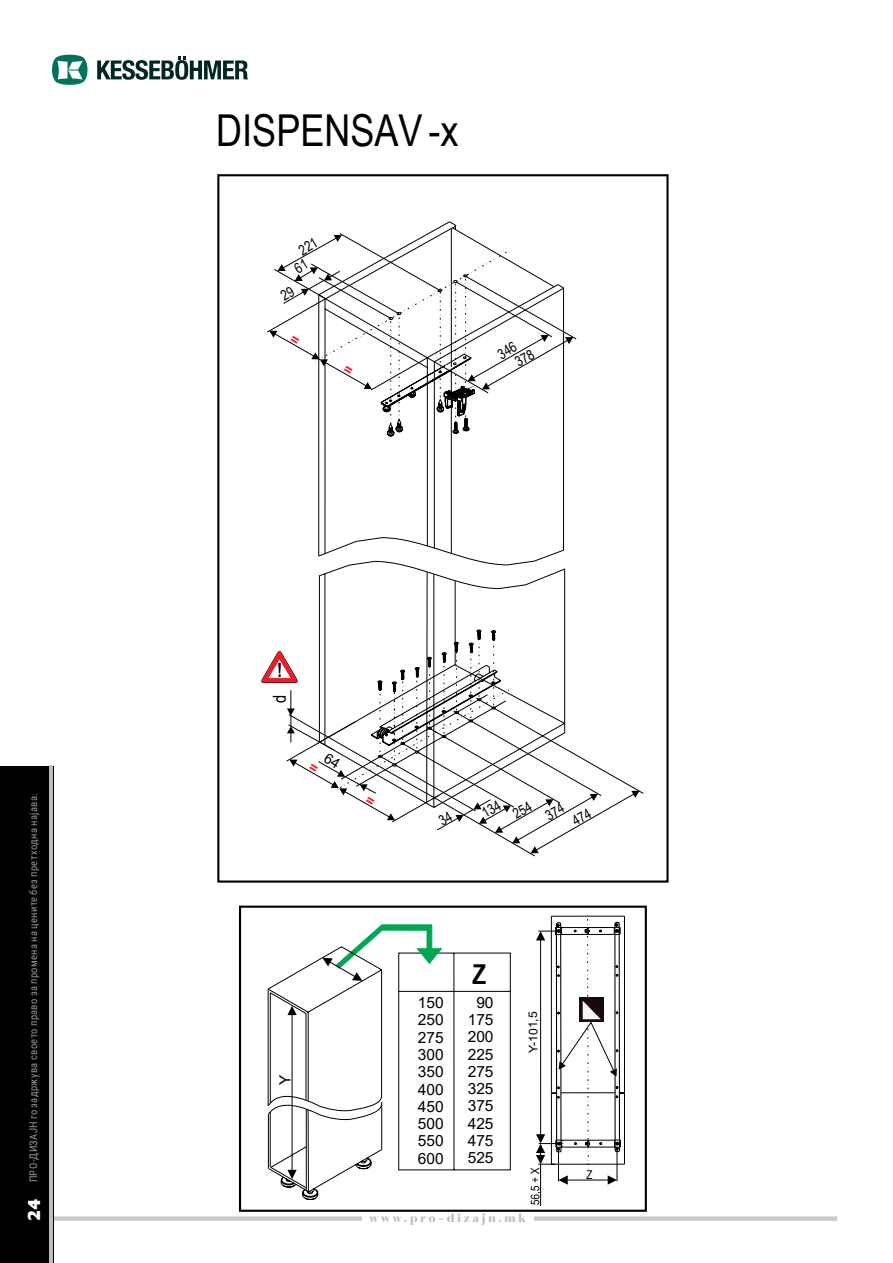
<style>
.page{position:relative;width:893px;height:1263px;background:#fff}
.page>*{position:absolute;margin:0;border:0;box-sizing:border-box;transform-origin:0 0}
.t1{font:43.95px "Arial Narrow";color:#000}
.t2{font:700 27.45px "Arial Narrow";color:#000}
.t3{font:900 18px "Maven Pro";color:#fff}
.t4{font:17.85px "Arial Narrow";color:#000}
.t5{font:15.45px/17.2px "Arial";color:#000;text-align:justify}
.t6{font:14.25px/13.4px "Arial Narrow";color:#000}
.t7{font:12.15px "Arial Narrow";color:#000}
.t8{font:900 12px "Bauer Bodoni";letter-spacing:.2em;color:#bcbec0}
.t9{font:12px "Arial";color:#000}
.t10{font:10.5px "Roboto Condensed";letter-spacing:.035em;color:#939598}
</style>
<div class="page">
<div style="left:217px;top:174px;width:452px;height:709px;border:2px solid #000"></div>
<svg style="left:319px;top:228px;width:133px;height:309px"></svg>
<svg style="left:318px;top:537px;width:247px;height:92px"></svg>
<svg style="left:319px;top:233px;width:258px;height:154px"></svg>
<svg style="left:565px;top:337px;width:8px;height:7px"></svg>
<hr style="left:563px;top:288px;width:1px;height:262px;background:#000">
<hr style="left:564px;top:569px;width:1px;height:164px;background:#000">
<hr style="left:319px;top:575px;width:1px;height:167px;background:#000">
<hr style="left:318px;top:295px;width:1px;height:261px;background:#000">
<div style="left:239px;top:906px;width:408px;height:306px;border:2px solid #000"></div>
<hr style="left:540px;top:1164px;width:1px;height:42px;background:#000">
<svg style="left:531px;top:915px;width:94px;height:290px"></svg>
<svg style="left:267px;top:924px;width:244px;height:276px"></svg>
<hr style="left:381px;top:1102px;width:1px;height:48px;background:#000">
<hr style="left:270px;top:1112px;width:1px;height:55px;background:#000">
<hr style="left:268px;top:1114px;width:1px;height:54px;background:#000">
<hr style="left:306px;top:1109px;width:1px;height:81px;background:#000">
<hr style="left:308px;top:1110px;width:1px;height:81px;background:#000">
<div style="left:0;top:766px;width:53px;height:497px;background:#000"></div>
<div style="left:54px;top:1216px;width:783px;height:5px;background:#c9cacb"></div>
<svg style="left:97px;top:56px;width:151px;height:24px"></svg>
<svg style="left:52px;top:54px;width:36px;height:31px"></svg>
<hr style="left:49px;top:766px;width:4px;height:497px;background:#bcbec0">
<div style="left:362px;top:1213px;width:172px;height:12px;background:#fff"></div>
<svg style="left:261px;top:629px;width:383px;height:227px"></svg>
<svg style="left:267px;top:235px;width:282px;height:202px"></svg>
<p class="t10" style="left:26px;top:1182px;width:391px;rotate:-90deg">ПРО-ДИЗАЈН го задржува своето право за промена на цените без претходна најава.</p>
<h3 class="t3" style="left:22px;top:1221px;width:23px;rotate:-90deg">24</h3>
<h1 class="t1" style="left:216px;top:99px;width:244px">DISPENSAV-x</h1>
<h3 class="t6" style="left:285px;top:252px;width:34px;text-indent:13px;rotate:-31deg">221<br>61</h3>
<h3 class="t6" style="left:504px;top:342px;width:21px;line-height:15.6px;text-indent:-11px;rotate:-31deg">346<br>378</h3>
<h3 class="t4" style="left:266px;top:703px;width:10px;rotate:-90deg">d</h3>
<h3 class="t5" style="left:276px;top:1085px;width:12px;rotate:-90deg">Y</h3>
<h2 class="t2" style="left:473px;top:954px;width:15px">Z</h2>
<h3 class="t5" style="left:418px;top:994px;width:27px">150<br>250<br>275<br>300<br>350<br>400<br>450<br>500<br>550<br>600</h3>
<h3 class="t5" style="left:468px;top:993px;width:27px;text-align:center">90<br>175<br>200<br>225<br>275<br>325<br>375<br>425<br>475<br>525</h3>
<p class="t9" style="left:525px;top:1053px;width:43px;rotate:-90deg">5,101-Y</p>
<p class="t8" style="left:369px;top:1211px;width:159px">www.pro-dizajn.mk</p>
<p class="t7" style="left:586px;top:1166px;width:7px">Z</p>
</div>
